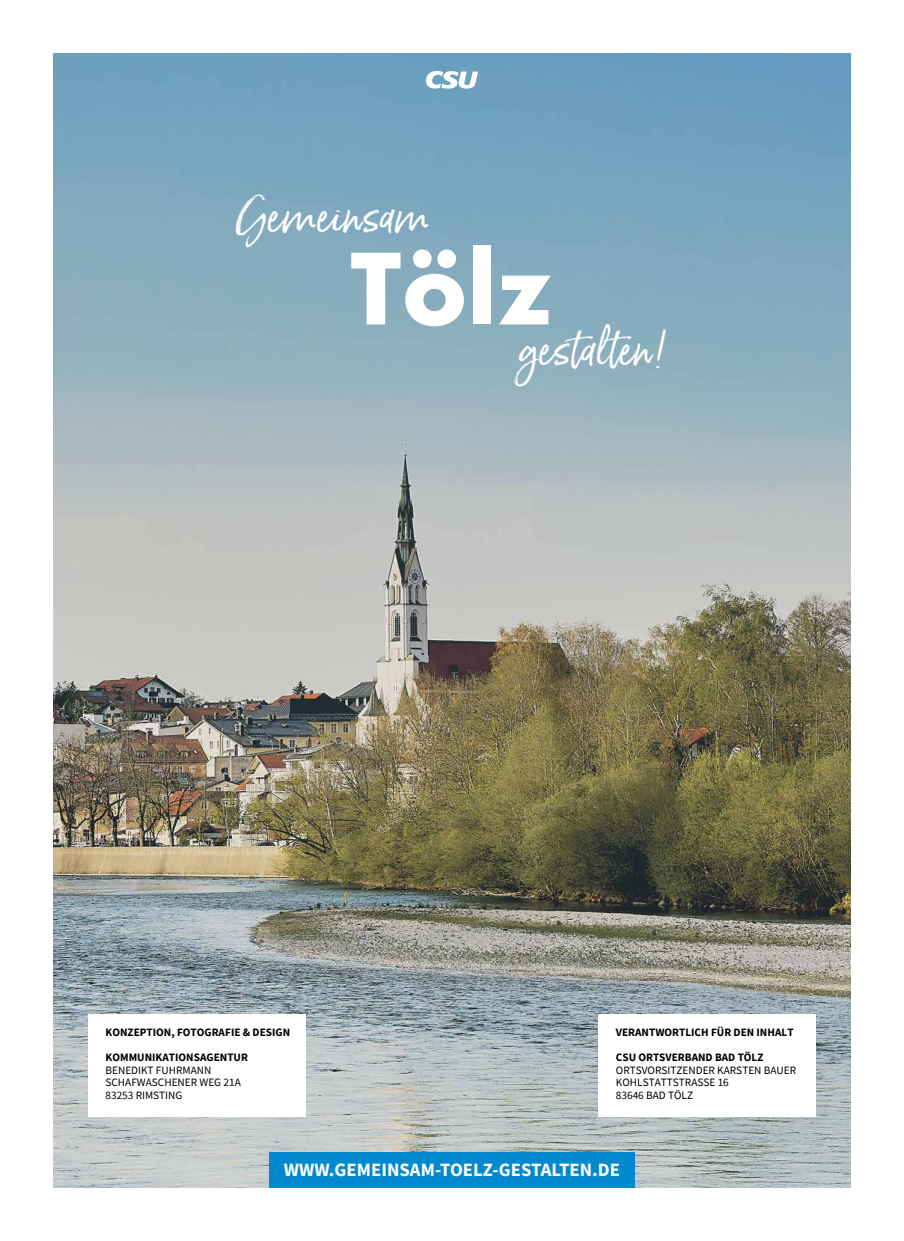
<style>
.page{position:relative;width:904px;height:1241px;background:#fff}
.page>*{position:absolute;margin:0;border:0;box-sizing:border-box;transform-origin:0 0}
.t1{font:700 95px "Futura";color:#fff}
.t2{font:44.25px "Born Ready";color:#fff}
.t3{font:43.38px "Born Ready";color:#fff}
.t4{font:700 18.75px "Source Sans Pro";color:#fff}
.t5{font:11.25px/12.8px "Source Sans Pro";color:#000}
.t6{font:700 11.25px "Source Sans Pro";color:#000}
</style>
<div class="page">
<img style="left:53px;top:53px;width:797px;height:1134px">
<div style="left:269px;top:1152px;width:365px;height:35px;background:#0089cf"></div>
<div style="left:89px;top:1013px;width:217px;height:103px;background:#fff"></div>
<div style="left:598px;top:1013px;width:217px;height:103px;background:#fff"></div>
<svg style="left:426px;top:71px;width:52px;height:18px"></svg>
<h2 class="t2" style="left:236px;top:189px;width:194px">Gemeinsam</h2>
<h1 class="t1" style="left:350px;top:220px;width:204px">Tölz</h1>
<h3 class="t3" style="left:520px;top:323px;width:149px">gestalten!</h3>
<p class="t6" style="left:105px;top:1024px;width:186px">KONZEPTION, FOTOGRAFIE &amp; DESIGN</p>
<p class="t6" style="left:105px;top:1049px;width:144px">KOMMUNIKATIONSAGENTUR</p>
<p class="t5" style="left:105px;top:1063px;width:137px">BENEDIKT FUHRMANN<br>SCHAFWASCHENER WEG 21A<br>83253 RIMSTING</p>
<p class="t6" style="left:616px;top:1024px;width:179px">VERANTWORTLICH FÜR DEN INHALT</p>
<p class="t6" style="left:616px;top:1049px;width:149px">CSU ORTSVERBAND BAD TÖLZ</p>
<p class="t5" style="left:616px;top:1063px;width:182px">ORTSVORSITZENDER KARSTEN BAUER<br>KOHLSTATTSTRASSE 16<br>83646 BAD TÖLZ</p>
<h3 class="t4" style="left:284px;top:1157px;width:337px">WWW.GEMEINSAM-TOELZ-GESTALTEN.DE</h3>
</div>
